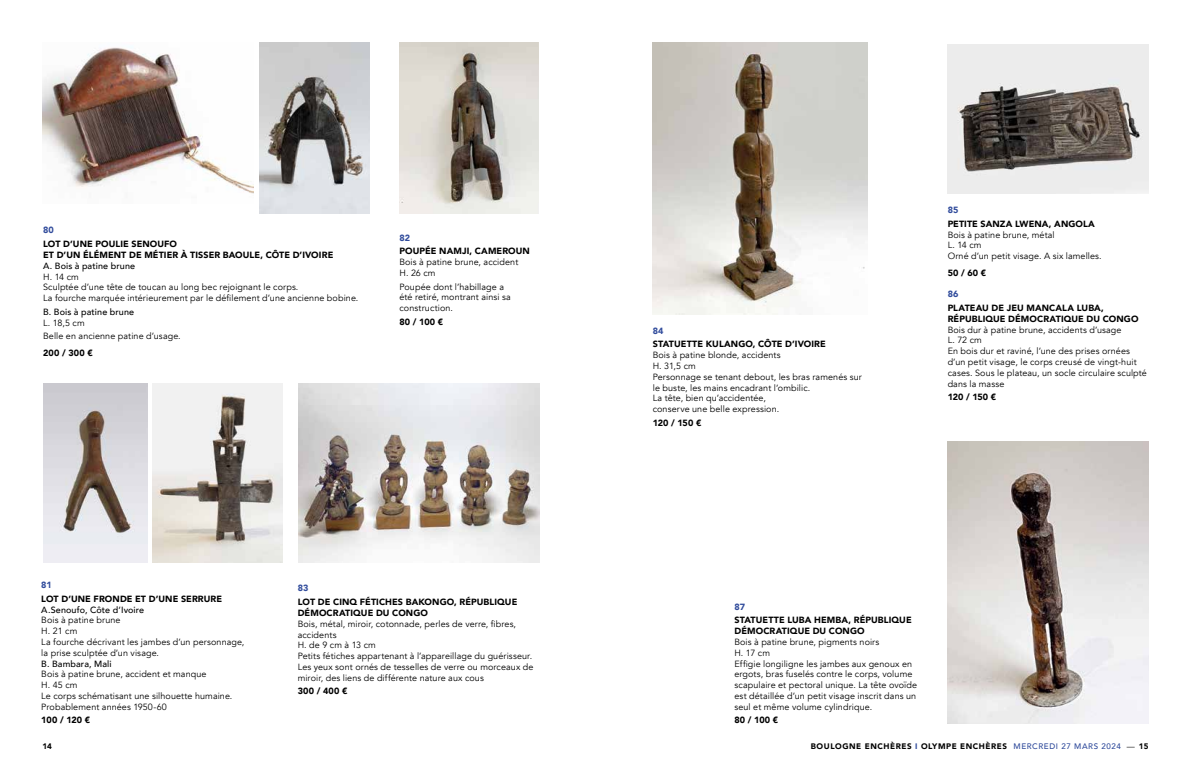
<style>
.page{position:relative;width:1191px;height:766px;background:#fff}
.page>*{position:absolute;margin:0;border:0;box-sizing:border-box;transform-origin:0 0}
.t1{font:9px/10.8px "Avenir";letter-spacing:.01em;color:#000}
.t2{font:900 9px/10.8px "Avenir";letter-spacing:.01em;color:#000}
.t3{font:500 9px "Avenir";letter-spacing:.015em;color:#000}
.t4{font:900 9px "Avenir";letter-spacing:.005em;color:#314c9c}
.t5{font:900 8px "Avenir";letter-spacing:.07em;color:#000}
.s1{color:#314c9c}
.s2{font-weight:500;color:#314c9c}
.s3{font-weight:300}
</style>
<div class="page">
<img style="left:43px;top:47px;width:210px;height:147px">
<img style="left:260px;top:43px;width:109px;height:171px">
<img style="left:400px;top:43px;width:138px;height:171px">
<img style="left:43px;top:383px;width:104px;height:180px">
<img style="left:152px;top:383px;width:131px;height:180px">
<img style="left:653px;top:43px;width:214px;height:271px">
<img style="left:947px;top:441px;width:201px;height:282px">
<img style="left:947px;top:44px;width:201px;height:150px">
<img style="left:299px;top:383px;width:240px;height:180px">
<p class="t4" style="left:43px;top:222px;width:12px">80</p>
<p class="t2" style="left:43px;top:238px;width:292px">LOT D’UNE POULIE SENOUFO<br>ET D’UN ÉLÉMENT DE MÉTIER À TISSER BAOULE, CÔTE D’IVOIRE</p>
<p class="t3" style="left:43px;top:258px;width:94px">A. Bois à patine brune</p>
<p class="t1" style="left:43px;top:271px;width:317px">H. 14 cm<br>Sculptée d’une tête de toucan au long bec rejoignant le corps.<br>La fourche marquée intérieurement par le défilement d’une ancienne bobine.</p>
<p class="t3" style="left:43px;top:304px;width:93px">B. Bois à patine brune</p>
<p class="t1" style="left:43px;top:316px;width:139px;line-height:13.6px">L. 18,5 cm<br>Belle en ancienne patine d’usage.</p>
<p class="t2" style="left:43px;top:347px;width:51px">200 / 300 €</p>
<p class="t4" style="left:399px;top:230px;width:12px">82</p>
<p class="t2" style="left:399px;top:245px;width:132px">POUPÉE NAMJI, CAMEROUN</p>
<p class="t1" style="left:399px;top:256px;width:120px">Bois à patine brune, accident<br>H. 26 cm</p>
<p class="t1" style="left:399px;top:281px;width:113px">Poupée dont l’habillage a été retiré, montrant ainsi sa construction.</p>
<p class="t2" style="left:399px;top:316px;width:45px">80 / 100 €</p>
<p class="t4" style="left:41px;top:577px;width:12px">81</p>
<p class="t2" style="left:41px;top:592px;width:182px">LOT D’UNE FRONDE ET D’UNE SERRURE</p>
<p class="t3" style="left:41px;top:601px;width:104px">A.Senoufo, Côte d’Ivoire</p>
<p class="t1" style="left:41px;top:614px;width:205px">Bois à patine brune<br>H. 21 cm<br>La fourche décrivant les jambes d’un personnage, la prise sculptée d’un visage.</p>
<p class="t3" style="left:41px;top:655px;width:72px">B. Bambara, Mali</p>
<p class="t1" style="left:41px;top:668px;width:193px">Bois à patine brune, accident et manque<br>H. 45 cm<br>Le corps schématisant une silhouette humaine.<br>Probablement années 1950-60</p>
<p class="t2" style="left:41px;top:714px;width:50px">100 / 120 €</p>
<p class="t4" style="left:298px;top:580px;width:12px">83</p>
<p class="t2" style="left:298px;top:596px;width:221px">LOT DE CINQ FÉTICHES BAKONGO, RÉPUBLIQUE<br>DÉMOCRATIQUE DU CONGO</p>
<p class="t1" style="left:298px;top:618px;width:237px">Bois, métal, miroir, cotonnade, perles de verre, fibres, accidents<br>H. de 9 cm à 13 cm<br>Petits fétiches appartenant à l’appareillage du guérisseur.<br>Les yeux sont ornés de tesselles de verre ou morceaux de miroir, des liens de différente nature aux cous</p>
<p class="t2" style="left:298px;top:685px;width:51px">300 / 400 €</p>
<p class="t4" style="left:653px;top:323px;width:12px">84</p>
<p class="t2" style="left:653px;top:338px;width:175px">STATUETTE KULANGO, CÔTE D’IVOIRE</p>
<p class="t1" style="left:653px;top:350px;width:211px">Bois à patine blonde, accidents<br>H. 31,5 cm<br>Personnage se tenant debout, les bras ramenés sur le buste, les mains encadrant l’ombilic.<br>La tête, bien qu’accidentée,<br>conserve une belle expression.</p>
<p class="t2" style="left:653px;top:417px;width:50px">120 / 150 €</p>
<p class="t4" style="left:947px;top:202px;width:12px">85</p>
<p class="t2" style="left:947px;top:218px;width:149px">PETITE SANZA LWENA, ANGOLA</p>
<p class="t1" style="left:947px;top:229px;width:155px">Bois à patine brune, métal<br>L. 14 cm<br>Orné d’un petit visage. A six lamelles.</p>
<p class="t2" style="left:947px;top:267px;width:40px">50 / 60 €</p>
<p class="t4" style="left:947px;top:286px;width:12px">86</p>
<p class="t2" style="left:947px;top:302px;width:192px">PLATEAU DE JEU MANCALA LUBA,<br>RÉPUBLIQUE DÉMOCRATIQUE DU CONGO</p>
<p class="t1" style="left:947px;top:324px;width:201px">Bois dur à patine brune, accidents d’usage<br>L. 72 cm<br>En bois dur et raviné, l’une des prises ornées d’un petit visage, le corps creusé de vingt-huit cases. Sous le plateau, un socle circulaire sculpté dans la masse</p>
<p class="t2" style="left:947px;top:391px;width:50px">120 / 150 €</p>
<p class="t4" style="left:734px;top:598px;width:12px">87</p>
<p class="t2" style="left:734px;top:614px;width:179px">STATUETTE LUBA HEMBA, RÉPUBLIQUE<br>DÉMOCRATIQUE DU CONGO</p>
<p class="t1" style="left:734px;top:636px;width:184px">Bois à patine brune, pigments noirs<br>H. 17 cm<br>Effigie longiligne les jambes aux genoux en ergots, bras fuselés contre le corps, volume scapulaire et pectoral unique. La tête ovoïde est détaillée d’un petit visage inscrit dans un seul et même volume cylindrique.</p>
<p class="t2" style="left:734px;top:714px;width:45px">80 / 100 €</p>
<p class="t5" style="left:43px;top:738px;width:11px">14</p>
<p class="t5" style="left:811px;top:738px;width:339px">BOULOGNE ENCHÈRES <span class="s1">I</span> OLYMPE ENCHÈRES <span class="s2">MERCREDI 27 MARS 2024</span> <span class="s3">—</span> 15</p>
</div>
